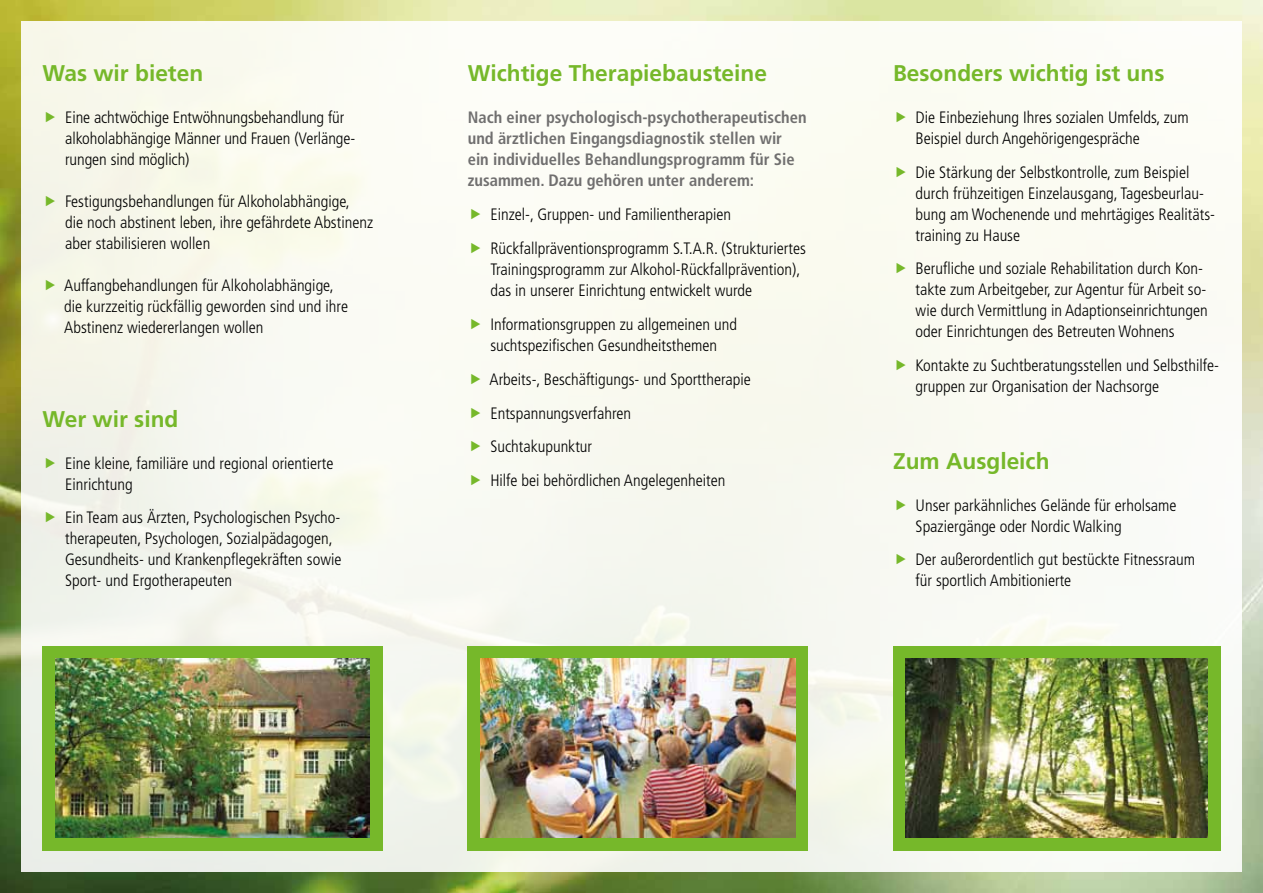
<style>
.page{position:relative;width:1263px;height:893px;background:#fff}
.page>*{position:absolute;margin:0;border:0;box-sizing:border-box;transform-origin:0 0}
.t1{font:700 22.65px "Frutiger";color:#76b82a}
.t2{font:300 condensed 16.5px/21px "Frutiger";color:#000}
.t3{font:700 condensed 16.5px/21px "Frutiger";color:#706f6f}
</style>
<div class="page">
<img style="left:0;top:0;width:1263px;height:893px">
<div style="left:21px;top:21px;width:1221px;height:851px;background:#f9faf2"></div>
<div style="left:43px;top:646px;width:340px;height:204px;background:#76b82a"></div>
<div style="left:468px;top:646px;width:340px;height:204px;background:#76b82a"></div>
<div style="left:893px;top:646px;width:327px;height:204px;background:#76b82a"></div>
<img style="left:55px;top:658px;width:315px;height:180px">
<img style="left:480px;top:658px;width:315px;height:180px">
<img style="left:906px;top:658px;width:302px;height:180px">
<svg style="left:46px;top:280px;width:9px;height:10px"></svg>
<svg style="left:48px;top:465px;width:7px;height:3px"></svg>
<svg style="left:46px;top:519px;width:9px;height:4px"></svg>
<h1 class="t1" style="left:43px;top:60px;width:162px">Was wir bieten</h1>
<p class="t2" style="left:65px;top:107px;width:292px">Eine achtwöchige Entwöhnungsbehandlung für alkoholabhängige Männer und Frauen (Verlänge&shy;rungen sind möglich)</p>
<p class="t2" style="left:65px;top:191px;width:309px">Festigungsbehandlungen für Alkoholabhängige,<br>die noch abstinent leben, ihre gefährdete Abstinenz aber stabilisieren wollen</p>
<p class="t2" style="left:64px;top:275px;width:285px">Auffangbehandlungen für Alkoholabhängige, die kurzzeitig rückfällig geworden sind und ihre<br>Abstinenz wiedererlangen wollen</p>
<h1 class="t1" style="left:43px;top:405px;width:137px">Wer wir sind</h1>
<p class="t2" style="left:65px;top:453px;width:270px">Eine kleine, familiäre und regional orientierte<br>Einrichtung</p>
<p class="t2" style="left:65px;top:507px;width:278px">Ein Team aus Ärzten, Psychologischen Psycho&shy;therapeuten, Psychologen, Sozialpädagogen, Gesundheits- und Krankenpflegekräften sowie Sport- und Ergotherapeuten</p>
<h1 class="t1" style="left:468px;top:60px;width:301px">Wichtige Therapiebausteine</h1>
<p class="t3" style="left:468px;top:107px;width:340px">Nach einer psychologisch-psychotherapeutischen und ärztlichen Eingangsdiagnostik stellen wir ein individuelles Behandlungsprogramm für Sie zusammen. Dazu gehören unter anderem:</p>
<p class="t2" style="left:490px;top:198px;width:317px;line-height:33.8px">Einzel-, Gruppen- und Familientherapien<br>Rückfallpräventionsprogramm S.T.A.R. (Strukturiertes</p>
<p class="t2" style="left:490px;top:259px;width:311px">Trainingsprogramm zur Alkohol-Rückfallprävention), das in unserer Einrichtung entwickelt wurde</p>
<p class="t2" style="left:490px;top:314px;width:248px">Informationsgruppen zu allgemeinen und suchtspezifischen Gesundheitsthemen</p>
<p class="t2" style="left:489px;top:362px;width:263px;line-height:33.8px">Arbeits-, Beschäftigungs- und Sporttherapie<br>Entspannungsverfahren<br>Suchtakupunktur<br>Hilfe bei behördlichen Angelegenheiten</p>
<h1 class="t1" style="left:893px;top:60px;width:273px">Besonders wichtig ist uns</h1>
<p class="t2" style="left:916px;top:107px;width:275px">Die Einbeziehung Ihres sozialen Umfelds, zum<br>Beispiel durch Angehörigengespräche</p>
<p class="t2" style="left:916px;top:162px;width:301px">Die Stärkung der Selbstkontrolle, zum Beispiel durch frühzeitigen Einzelausgang, Tagesbeurlau&shy;bung am Wochenende und mehrtägiges Realitäts&shy;training zu Hause</p>
<p class="t2" style="left:916px;top:258px;width:294px">Berufliche und soziale Rehabilitation durch Kon&shy;takte zum Arbeitgeber, zur Agentur für Arbeit so&shy;wie durch Vermittlung in Adaptionseinrichtungen oder Einrichtungen des Betreuten Wohnens</p>
<p class="t2" style="left:916px;top:355px;width:305px">Kontakte zu Suchtberatungsstellen und Selbsthilfe&shy;gruppen zur Organisation der Nachsorge</p>
<h1 class="t1" style="left:893px;top:447px;width:158px">Zum Ausgleich</h1>
<p class="t2" style="left:916px;top:495px;width:262px">Unser parkähnliches Gelände für erholsame<br>Spaziergänge oder Nordic Walking</p>
<p class="t2" style="left:916px;top:549px;width:281px">Der außerordentlich gut bestückte Fitnessraum für sportlich Ambitionierte</p>
</div>
